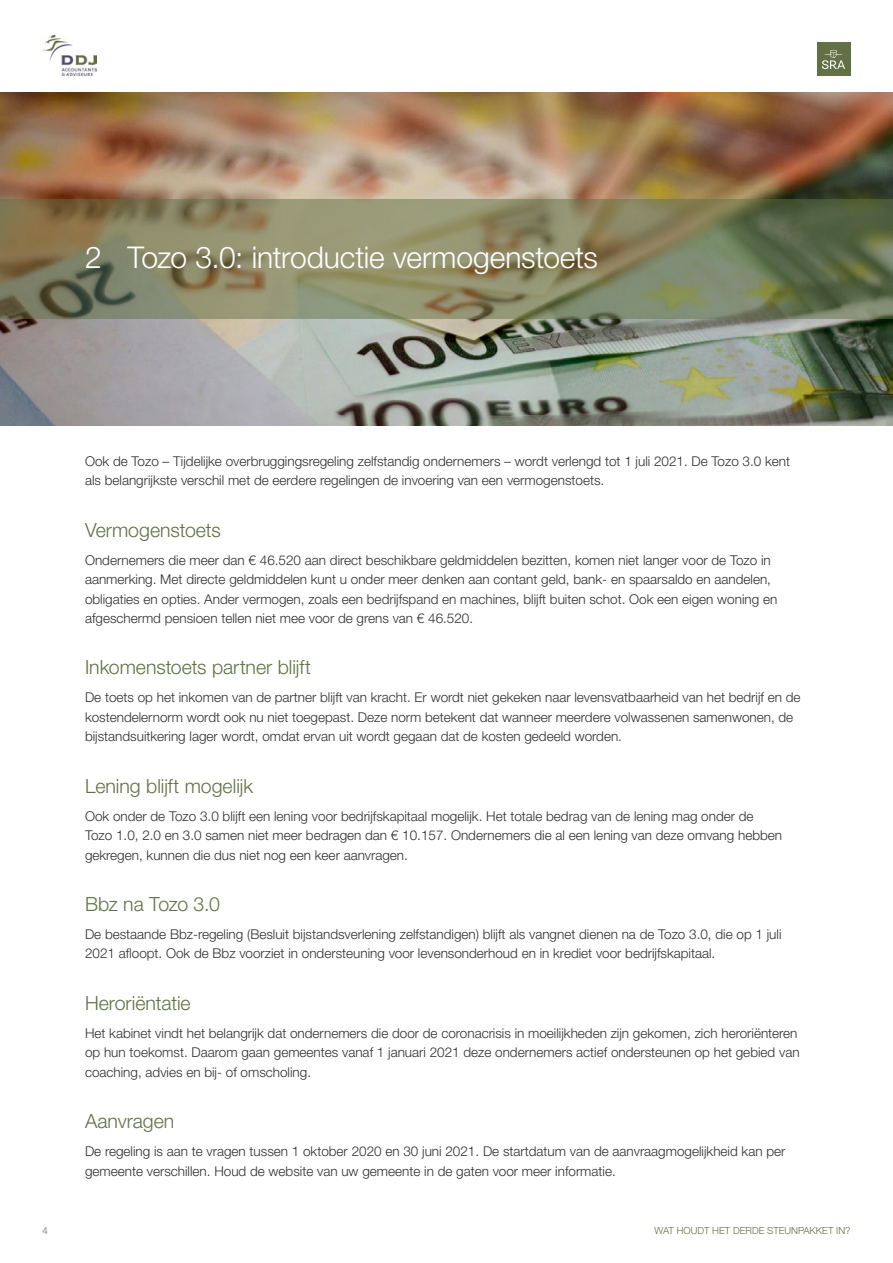
<style>
.page{position:relative;width:893px;height:1263px;background:#fff}
.page>*{position:absolute;margin:0;border:0;box-sizing:border-box;transform-origin:0 0}
.t1{font:300 30px "Helvetica Neue LT Std";letter-spacing:-.005em;color:#fff}
.t2{font:300 19.5px "Helvetica Neue LT Std";letter-spacing:-.005em;color:#617145}
.t3{font:300 13.5px/19.5px "Helvetica Neue LT Std";color:#2f2f2f}
.t4{font:300 9.75px "Helvetica Neue LT Std";color:#617145}
</style>
<div class="page">
<img style="left:0;top:92px;width:893px;height:333px">
<svg style="left:0;top:199px;width:893px;height:119px;background:#80815f"></svg>
<div style="left:817px;top:43px;width:33px;height:33px;background:#617145"></div>
<svg style="left:822px;top:50px;width:23px;height:19px"></svg>
<img style="left:43px;top:35px;width:54px;height:41px">
<h1 class="t1" style="left:85px;top:239px;width:514px">2 Tozo 3.0: introductie vermogenstoets</h1>
<p class="t3" style="left:85px;top:451px;width:707px">Ook de Tozo – Tijdelijke overbruggingsregeling zelfstandig ondernemers – wordt verlengd tot 1 juli 2021. De Tozo 3.0 kent als belangrijkste verschil met de eerdere regelingen de invoering van een vermogenstoets.</p>
<h2 class="t2" style="left:85px;top:518px;width:137px">Vermogenstoets</h2>
<p class="t3" style="left:85px;top:550px;width:694px">Ondernemers die meer dan € 46.520 aan direct beschikbare geldmiddelen bezitten, komen niet langer voor de Tozo in aanmerking. Met directe geldmiddelen kunt u onder meer denken aan contant geld, bank- en spaarsaldo en aandelen, obligaties en opties. Ander vermogen, zoals een bedrijfspand en machines, blijft buiten schot. Ook een eigen woning en afgeschermd pensioen tellen niet mee voor de grens van € 46.520.</p>
<h2 class="t2" style="left:85px;top:655px;width:227px">Inkomenstoets partner blijft</h2>
<p class="t3" style="left:85px;top:688px;width:717px">De toets op het inkomen van de partner blijft van kracht. Er wordt niet gekeken naar levensvatbaarheid van het bedrijf en de kostendelernorm wordt ook nu niet toegepast. Deze norm betekent dat wanneer meerdere volwassenen samenwonen, de bijstandsuitkering lager wordt, omdat ervan uit wordt gegaan dat de kosten gedeeld worden.</p>
<h2 class="t2" style="left:85px;top:774px;width:170px">Lening blijft mogelijk</h2>
<p class="t3" style="left:85px;top:806px;width:699px">Ook onder de Tozo 3.0 blijft een lening voor bedrijfskapitaal mogelijk. Het totale bedrag van de lening mag onder de<br>Tozo 1.0, 2.0 en 3.0 samen niet meer bedragen dan € 10.157. Ondernemers die al een lening van deze omvang hebben gekregen, kunnen die dus niet nog een keer aanvragen.</p>
<h2 class="t2" style="left:85px;top:892px;width:136px">Bbz na Tozo 3.0</h2>
<p class="t3" style="left:85px;top:924px;width:698px">De bestaande Bbz-regeling (Besluit bijstandsverlening zelfstandigen) blijft als vangnet dienen na de Tozo 3.0, die op 1 juli<br>2021 afloopt. Ook de Bbz voorziet in ondersteuning voor levensonderhoud en in krediet voor bedrijfskapitaal.</p>
<h2 class="t2" style="left:85px;top:991px;width:107px">Heroriëntatie</h2>
<p class="t3" style="left:85px;top:1023px;width:716px">Het kabinet vindt het belangrijk dat ondernemers die door de coronacrisis in moeilijkheden zijn gekomen, zich heroriënteren op hun toekomst. Daarom gaan gemeentes vanaf 1 januari 2021 deze ondernemers actief ondersteunen op het gebied van coaching, advies en bij- of omscholing.</p>
<h2 class="t2" style="left:85px;top:1109px;width:91px">Aanvragen</h2>
<p class="t3" style="left:85px;top:1141px;width:702px">De regeling is aan te vragen tussen 1 oktober 2020 en 30 juni 2021. De startdatum van de aanvraagmogelijkheid kan per gemeente verschillen. Houd de website van uw gemeente in de gaten voor meer informatie.</p>
<p class="t4" style="left:43px;top:1224px;width:7px">4</p>
<p class="t4" style="left:654px;top:1224px;width:198px">WAT HOUDT HET DERDE STEUNPAKKET IN?</p>
</div>
